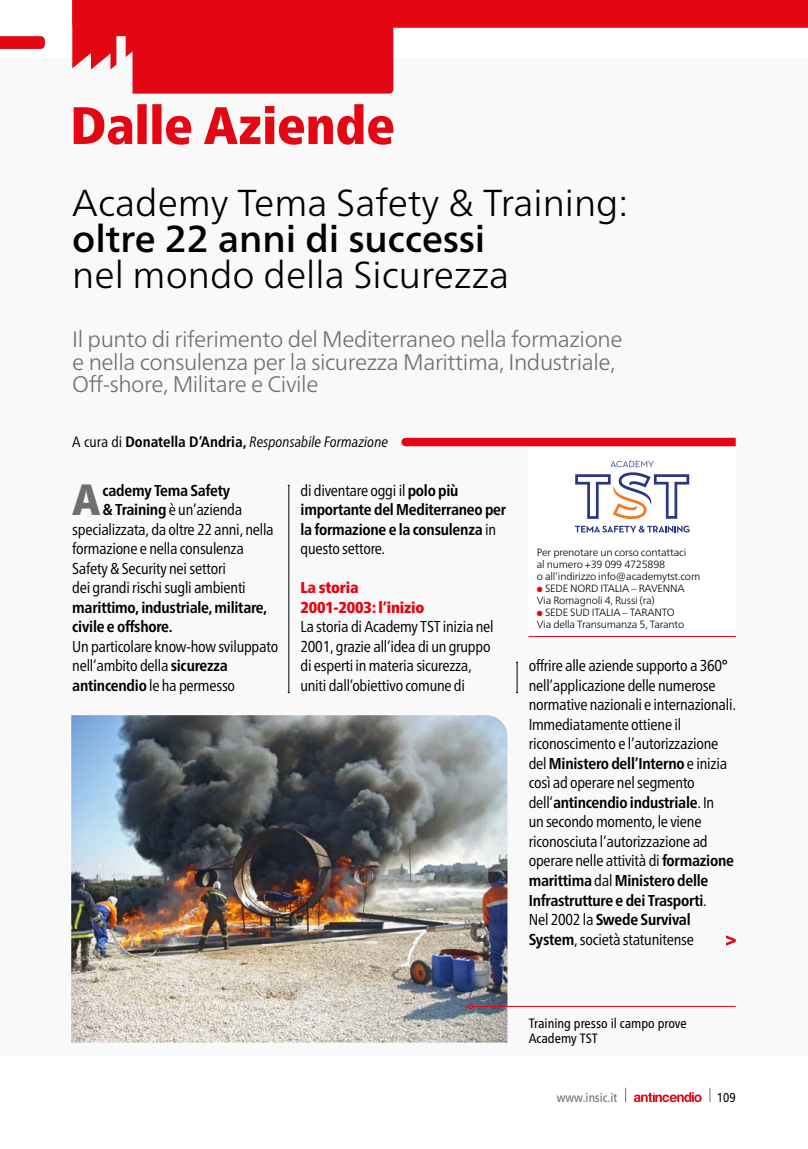
<style>
.page{position:relative;width:808px;height:1149px;background:#fff}
.page>*{position:absolute;margin:0;border:0;box-sizing:border-box;transform-origin:0 0}
.t1{font:900 condensed 43.65px "Frutiger Neue LT Pro";color:#706f6f}
.t2{font:300 37.5px "Frutiger Neue LT Pro";color:#000}
.t3{font:500 37.5px "Frutiger Neue LT Pro";color:#000}
.t4{font:300 22.5px/22.5px "Frutiger Neue LT Pro";letter-spacing:-.02em;color:#706f6f}
.t5{font:condensed 15.75px/19.5px "Frutiger Neue LT Pro";letter-spacing:-.015em;color:#000}
.t6{font:700 condensed 15.75px/19.5px "Frutiger Neue LT Pro";letter-spacing:-.015em;color:#000}
.t7{font:900 condensed 15.75px/19.5px "Frutiger Neue LT Pro";letter-spacing:-.015em;color:#e30613}
.t8{font:italic condensed 15px "Frutiger Neue LT Pro";color:#000}
.t9{font:condensed 13.5px/15px "Frutiger Neue LT Pro";color:#000}
.t10{font:condensed 12.75px "Frutiger Neue LT Pro";color:#706f6f}
.t11{font:condensed 12.75px "Frutiger Neue LT Pro";color:#000}
.t12{font:300 10.5px/12px "Frutiger Neue LT Pro";letter-spacing:-.02em;color:#000}
.s1{font-style:normal}
.s2{font-weight:700;font-style:normal}
.s3{font-weight:700}
.s4{font-weight:400}
.s5{color:#e30613}
</style>
<div class="page">
<svg style="left:710px;top:1087px;width:1px;height:14px"></svg>
<svg style="left:625px;top:1087px;width:1px;height:14px"></svg>
<svg style="left:634px;top:1092px;width:68px;height:9px"></svg>
<div style="left:0;top:58px;width:808px;height:998px;background:#f9f9f9"></div>
<svg style="left:0;top:36px;width:45px;height:13px"></svg>
<svg style="left:72px;top:0;width:736px;height:94px"></svg>
<svg style="left:74px;top:104px;width:319px;height:41px"></svg>
<hr style="left:289px;top:485px;width:1px;height:207px;background:#000">
<hr style="left:517px;top:662px;width:1px;height:30px;background:#000">
<svg style="left:401px;top:437px;width:335px;height:9px;background:#e41c27"></svg>
<div style="left:528px;top:447px;width:208px;height:189px;background:#fff"></div>
<svg style="left:575px;top:525px;width:114px;height:7px"></svg>
<svg style="left:575px;top:460px;width:114px;height:59px"></svg>
<hr style="left:528px;top:636px;width:208px;height:1px;background:#e30613">
<img style="left:71px;top:715px;width:436px;height:327px">
<svg style="left:726px;top:935px;width:10px;height:10px"></svg>
<hr style="left:473px;top:1005px;width:263px;height:1px;background:#e30613">
<svg style="left:468px;top:1003px;width:5px;height:5px"></svg>
<h2 class="t2" style="left:72px;top:180px;width:558px">Academy Tema Safety &amp; Training:</h2>
<h2 class="t3" style="left:72px;top:216px;width:415px">oltre 22 anni di successi</h2>
<h2 class="t2" style="left:72px;top:252px;width:438px">nel mondo della Sicurezza</h2>
<h3 class="t4" style="left:72px;top:328px;width:552px">Il punto di riferimento del Mediterraneo nella formazione e nella consulenza per la sicurezza Marittima, Industriale,<br>Off-shore, Militare e Civile</h3>
<p class="t8" style="left:72px;top:432px;width:317px"><span class="s1">A cura di</span> <span class="s2">Donatella D’Andria,</span> Responsabile Formazione</p>
<h1 class="t1" style="left:72px;top:473px;width:30px">A</h1>
<p class="t6" style="left:103px;top:480px;width:129px">cademy Tema Safety</p>
<p class="t5" style="left:103px;top:499px;width:141px"><span class="s3">&amp; Training</span> è un’azienda</p>
<p class="t5" style="left:72px;top:519px;width:203px">specializzata, da oltre 22 anni, nella</p>
<p class="t5" style="left:72px;top:538px;width:173px">formazione e nella consulenza</p>
<p class="t5" style="left:72px;top:558px;width:155px">Safety &amp; Security nei settori</p>
<p class="t5" style="left:72px;top:577px;width:175px">dei grandi rischi sugli ambienti</p>
<p class="t6" style="left:72px;top:597px;width:196px">marittimo, industriale, militare, civile e offshore.</p>
<p class="t5" style="left:72px;top:636px;width:207px">Un particolare know-how sviluppato nell’ambito della <span class="s3">sicurezza antincendio</span> le ha permesso</p>
<p class="t6" style="left:300px;top:480px;width:207px"><span class="s4">di diventare oggi il</span> polo più importante del Mediterraneo per la formazione e la consulenza <span class="s4">in questo settore.</span></p>
<p class="t7" style="left:300px;top:577px;width:125px">La storia<br>2001-2003: l’inizio</p>
<p class="t5" style="left:300px;top:616px;width:195px">La storia di Academy TST inizia nel 2001, grazie all’idea di un gruppo di esperti in materia sicurezza, uniti dall’obiettivo comune di</p>
<p class="t12" style="left:537px;top:546px;width:165px">Per prenotare un corso contattaci<br>al numero +39 099 4725898<br>o all’indirizzo info@academytst.com</p>
<p class="t12" style="left:537px;top:582px;width:149px"><span class="s5">●</span> SEDE NORD ITALIA – RAVENNA<br>Via Romagnoli 4, Russi (ra)</p>
<p class="t12" style="left:537px;top:606px;width:149px"><span class="s5">●</span> SEDE SUD ITALIA – TARANTO<br>Via della Transumanza 5, Taranto</p>
<p class="t5" style="left:529px;top:655px;width:209px">offrire alle aziende supporto a 360° nell’applicazione delle numerose normative nazionali e internazionali.<br>Immediatamente ottiene il riconoscimento e l’autorizzazione del <span class="s3">Ministero dell’Interno</span> e inizia così ad operare nel segmento dell’<span class="s3">antincendio industriale</span>. In<br>un secondo momento, le viene riconosciuta l’autorizzazione ad operare nelle attività di <span class="s3">formazione marittima</span> dal <span class="s3">Ministero delle Infrastrutture e dei Trasporti</span>.<br>Nel 2002 la <span class="s3">Swede Survival System</span>, società statunitense</p>
<p class="t9" style="left:529px;top:1015px;width:160px">Training presso il campo prove<br>Academy TST</p>
<p class="t10" style="left:557px;top:1089px;width:62px">www.insic.it</p>
<p class="t11" style="left:717px;top:1089px;width:20px">109</p>
</div>
